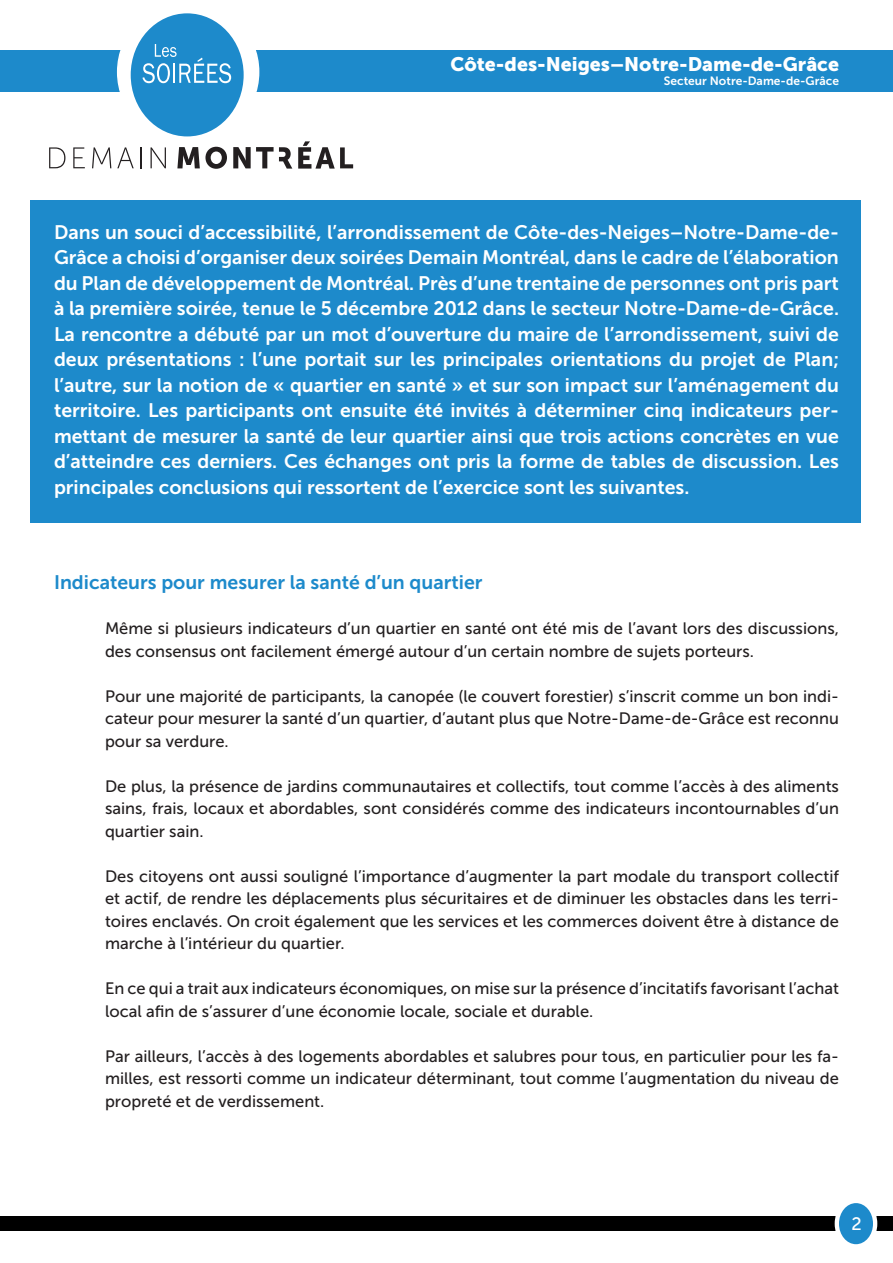
<style>
.page{position:relative;width:893px;height:1263px;background:#fff}
.page>*{position:absolute;margin:0;border:0;box-sizing:border-box;transform-origin:0 0}
.t1{font:19.5px/25.5px "Museo Sans 700";color:#fff;text-align:justify}
.t2{font:19.5px "Museo Sans 700";color:#1d8acb}
.t3{font:19.5px "Museo Sans 900";color:#fff}
.t4{font:18px "Museo Sans 500";color:#fff}
.t5{font:16.5px/22.5px "Museo Sans 500";color:#231f20;text-align:justify}
.t6{font:12px "Museo Sans 700";color:#fff}
</style>
<div class="page">
<div style="left:1px;top:50px;width:892px;height:41px;background:#1d8acb"></div>
<div style="left:118px;top:2px;width:141px;height:140px;background:#fff;border-radius:50%"></div>
<div style="left:131px;top:13px;width:113px;height:123px;background:#1d8acb;border-radius:50%"></div>
<svg style="left:49px;top:147px;width:16px;height:21px"></svg>
<svg style="left:73px;top:147px;width:12px;height:21px"></svg>
<svg style="left:92px;top:147px;width:19px;height:21px"></svg>
<svg style="left:117px;top:147px;width:17px;height:21px"></svg>
<hr style="left:140px;top:147px;width:2px;height:22px;background:#231f20">
<svg style="left:151px;top:147px;width:15px;height:21px"></svg>
<svg style="left:177px;top:147px;width:50px;height:22px"></svg>
<svg style="left:298px;top:141px;width:55px;height:28px"></svg>
<svg style="left:233px;top:147px;width:59px;height:22px"></svg>
<svg style="left:142px;top:44px;width:89px;height:39px"></svg>
<div style="left:0;top:1216px;width:893px;height:15px;background:#000"></div>
<div style="left:835px;top:1198px;width:42px;height:51px;background:#fff;border-radius:50%"></div>
<div style="left:839px;top:1203px;width:34px;height:41px;background:#1d8acb;border-radius:50%"></div>
<div style="left:30px;top:201px;width:830px;height:322px;background:#1d8acb"></div>
<p class="t3" style="left:450px;top:53px;width:390px">Côte-des-Neiges–Notre-Dame-de-Grâce</p>
<p class="t6" style="left:664px;top:75px;width:177px">Secteur Notre-Dame-de-Grâce</p>
<p class="t1" style="left:54px;top:219px;width:787px">Dans un souci d’accessibilité, l’arrondissement de Côte-des-Neiges–Notre-Dame-de-Grâce a choisi d’organiser deux soirées Demain Montréal, dans le cadre de l’élaboration du Plan de développement de Montréal. Près d’une trentaine de personnes ont pris part à la première soirée, tenue le 5 décembre 2012 dans le secteur Notre-Dame-de-Grâce.<br>La rencontre a débuté par un mot d’ouverture du maire de l’arrondissement, suivi de deux présentations : l’une portait sur les principales orientations du projet de Plan; l’autre, sur la notion de « quartier en santé » et sur son impact sur l’aménagement du territoire. Les participants ont ensuite été invités à déterminer cinq indicateurs per&shy;mettant de mesurer la santé de leur quartier ainsi que trois actions concrètes en vue d’atteindre ces derniers. Ces échanges ont pris la forme de tables de discussion. Les principales conclusions qui ressortent de l’exercice sont les suivantes.</p>
<p class="t2" style="left:54px;top:572px;width:430px">Indicateurs pour mesurer la santé d’un quartier</p>
<p class="t5" style="left:105px;top:617px;width:735px">Même si plusieurs indicateurs d’un quartier en santé ont été mis de l’avant lors des discussions, des consensus ont facilement émergé autour d’un certain nombre de sujets porteurs.</p>
<p class="t5" style="left:105px;top:685px;width:735px">Pour une majorité de participants, la canopée (le couvert forestier) s’inscrit comme un bon indi&shy;cateur pour mesurer la santé d’un quartier, d’autant plus que Notre-Dame-de-Grâce est reconnu pour sa verdure.</p>
<p class="t5" style="left:105px;top:775px;width:735px">De plus, la présence de jardins communautaires et collectifs, tout comme l’accès à des aliments sains, frais, locaux et abordables, sont considérés comme des indicateurs incontournables d’un quartier sain.</p>
<p class="t5" style="left:105px;top:865px;width:735px">Des citoyens ont aussi souligné l’importance d’augmenter la part modale du transport collectif et actif, de rendre les déplacements plus sécuritaires et de diminuer les obstacles dans les terri&shy;toires enclavés. On croit également que les services et les commerces doivent être à distance de marche à l’intérieur du quartier.</p>
<p class="t5" style="left:105px;top:977px;width:735px">En ce qui a trait aux indicateurs économiques, on mise sur la présence d’incitatifs favorisant l’achat local afin de s’assurer d’une économie locale, sociale et durable.</p>
<p class="t5" style="left:105px;top:1045px;width:735px">Par ailleurs, l’accès à des logements abordables et salubres pour tous, en particulier pour les fa&shy;milles, est ressorti comme un indicateur déterminant, tout comme l’augmentation du niveau de propreté et de verdissement.</p>
<p class="t4" style="left:851px;top:1214px;width:12px">2</p>
</div>
